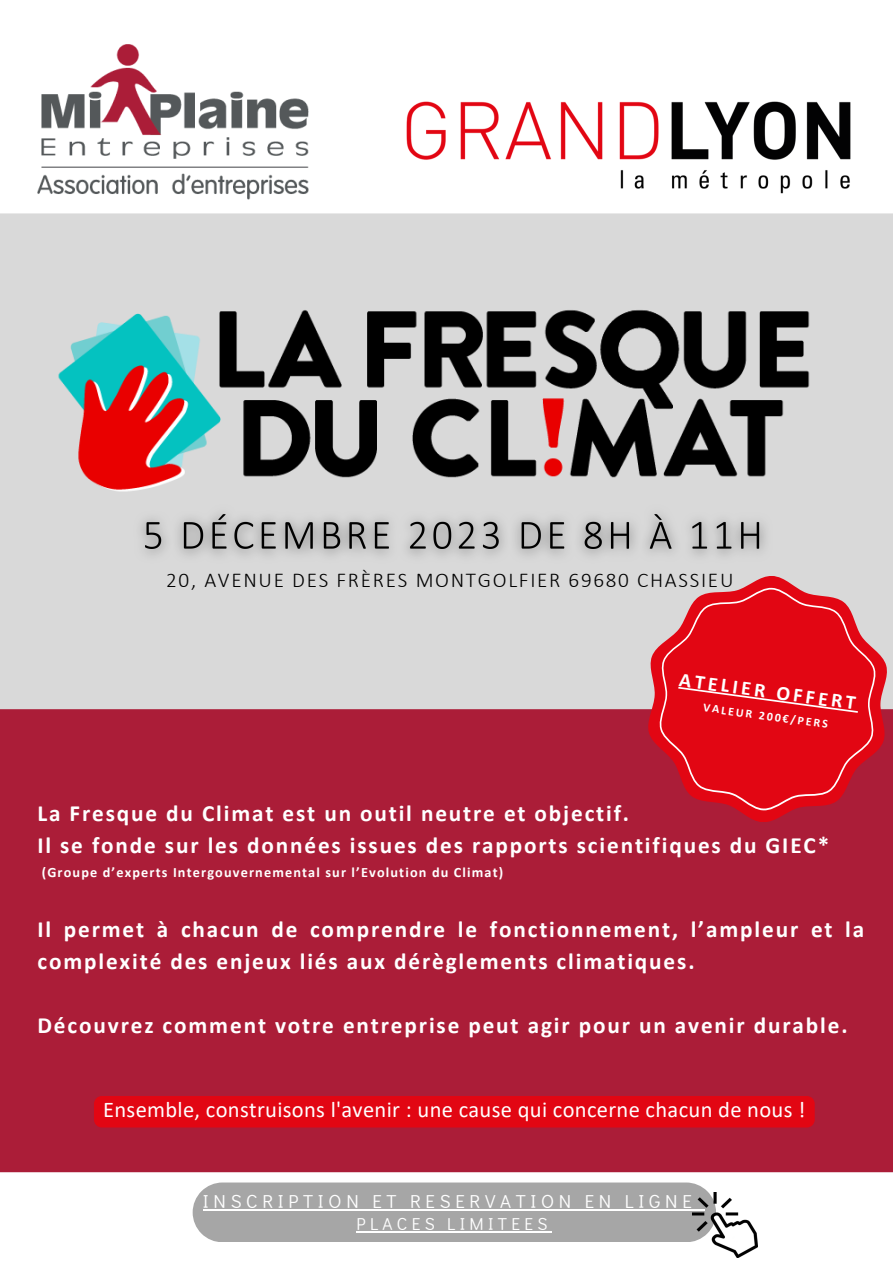
<style>
.page{position:relative;width:893px;height:1263px;background:#d9d9d9}
.page>*{position:absolute;margin:0;border:0;box-sizing:border-box;transform-origin:0 0}
.t1{font:700 23.25px/32.1px "Calibri";letter-spacing:.08em;color:#fff}
.t2{font:22.5px "Calibri";letter-spacing:.015em;color:#fff}
.t3{font:300 21.15px "Calibri";letter-spacing:.08em;color:#000}
.t4{font:700 20.25px "Calibri";color:#fff}
.t5{font:18.75px "Didact Gothic";letter-spacing:.25em;color:#fff}
.t6{font:17.25px "Didact Gothic";letter-spacing:.25em;color:#fff}
.t7{font:700 14.25px "Calibri";letter-spacing:.08em;color:#fff}
.t8{font:700 12px "Calibri";color:#fff}
</style>
<div class="page">
<div style="left:0;top:0;width:893px;height:213px;background:#fff"></div>
<img style="left:37px;top:45px;width:272px;height:155px">
<img style="left:406px;top:102px;width:444px;height:91px">
<div style="left:0;top:709px;width:893px;height:463px;background:#ab1d38"></div>
<svg style="left:642px;top:576px;width:251px;height:251px"></svg>
<svg style="left:655px;top:584px;width:224px;height:230px;background:#dc222f"></svg>
<svg style="left:678px;top:687px;width:180px;height:26px;background:#e31622"></svg>
<div style="left:0;top:1172px;width:893px;height:91px;background:#fff"></div>
<img style="left:58px;top:310px;width:752px;height:182px">
<div style="left:193px;top:1182px;width:515px;height:60px;background:#a6a6a6"></div>
<hr style="left:356px;top:1231px;width:196px;height:2px;background:#fff">
<img style="left:692px;top:1192px;width:66px;height:66px">
<img style="left:141px;top:514px;width:625px;height:42px">
<div style="left:94px;top:1096px;width:720px;height:31px;background:#e20613"></div>
<p class="t3" style="left:166px;top:571px;width:569px">20, AVENUE DES FRÈRES MONTGOLFIER 69680 CHASSIEU</p>
<p class="t4" style="left:681px;top:670px;width:179px;rotate:8deg">ATELIER OFFERT</p>
<p class="t8" style="left:704px;top:702px;width:127px;rotate:8deg">VALEUR 200€/PERS</p>
<p class="t1" style="left:37px;top:799px;width:593px">La Fresque du Climat est un outil neutre et objectif.</p>
<p class="t1" style="left:37px;top:831px;width:793px">Il se fonde sur les données issues des rapports scientifiques du GIEC*</p>
<p class="t7" style="left:42px;top:866px;width:463px">(Groupe d’experts Intergouvernemental sur l’Evolution du Climat)</p>
<p class="t1" style="left:37px;top:915px;width:828px">Il permet à chacun de comprendre le fonctionnement, l’ampleur et la complexité des enjeux liés aux dérèglements climatiques.</p>
<p class="t1" style="left:37px;top:1011px;width:811px">Découvrez comment votre entreprise peut agir pour un avenir durable.</p>
<p class="t2" style="left:103px;top:1100px;width:704px">Ensemble, construisons l'avenir : une cause qui concerne chacun de nous !</p>
<p class="t5" style="left:203px;top:1189px;width:490px">INSCRIPTION ET RESERVATION EN LIGNE</p>
<p class="t6" style="left:356px;top:1212px;width:192px">PLACES LIMITEES</p>
</div>
